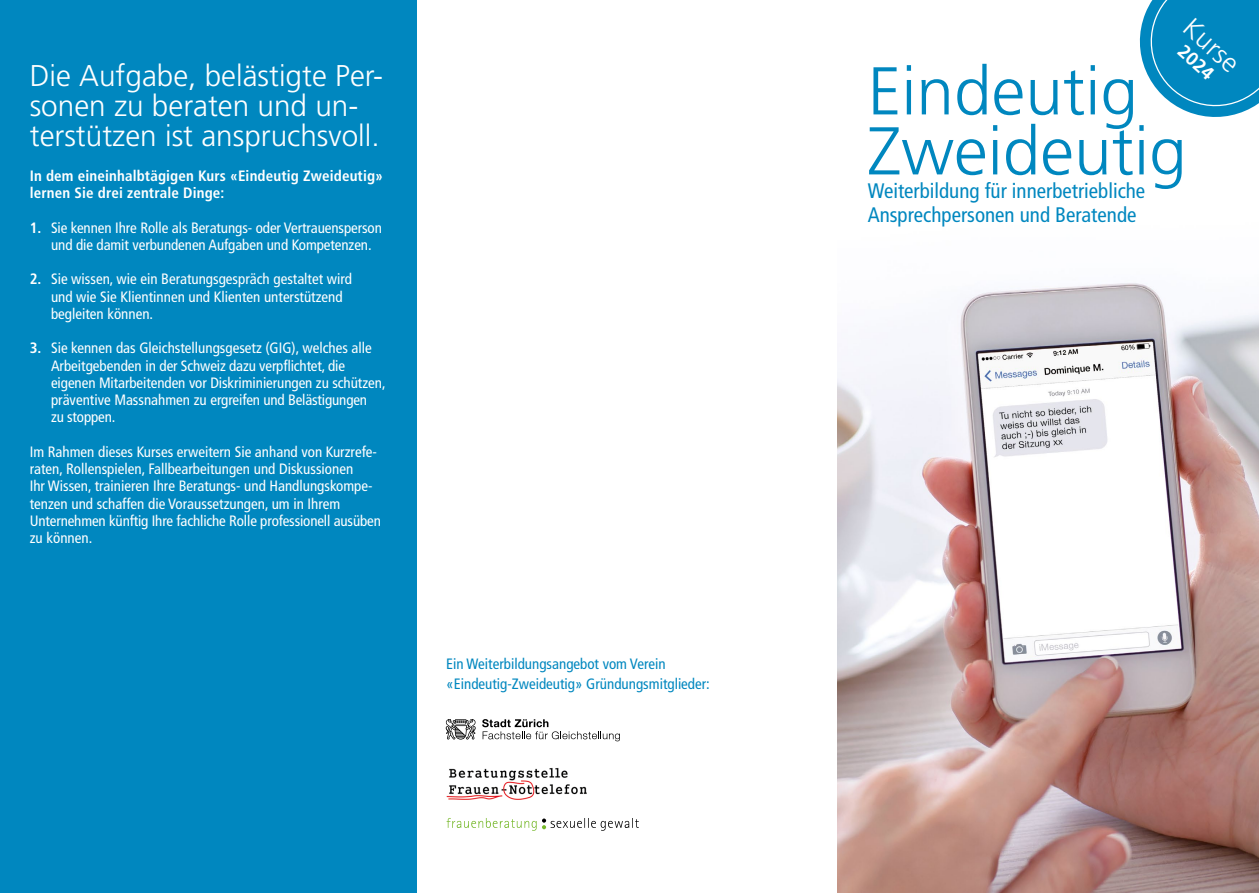
<style>
.page{position:relative;width:1259px;height:893px;background:#fff}
.page>*{position:absolute;margin:0;border:0;box-sizing:border-box;transform-origin:0 0}
.CoverTitel{font:300 67.5px "Frutiger";color:#0087bf}
.lauftext{font:300 30px/30px "Frutiger";color:#fff}
.Titel{font:300 26.85px "Frutiger";color:#fff}
.Blauer_zwischentitel{font:condensed 21px/24px "Frutiger";color:#0087bf}
.Titel-2{font:700 18.45px "Frutiger";color:#fff}
.lauftext-2{font:condensed 15px/17.2px "Frutiger";color:#fff}
.Blauer_zwischentitel-2{font:condensed 15px "Frutiger";color:#0087bf}
.lauftext-3{font:700 condensed 15px/17.2px "Frutiger";letter-spacing:.01em;color:#fff}
.s1{font-weight:700}
</style>
<div class="page">
<div style="left:0;top:0;width:417px;height:893px;background:#0087bf"></div>
<img style="left:838px;top:283px;width:421px;height:610px">
<img style="left:446px;top:768px;width:141px;height:32px">
<svg style="left:446px;top:818px;width:90px;height:13px"></svg>
<svg style="left:542px;top:818px;width:97px;height:13px"></svg>
<svg style="left:482px;top:719px;width:138px;height:22px"></svg>
<svg style="left:446px;top:719px;width:30px;height:21px"></svg>
<svg style="left:1139px;top:0;width:120px;height:117px;background:#2598c8"></svg>
<p class="lauftext" style="left:30px;top:61px;width:355px">Die Aufgabe, belästigte Per&shy;sonen zu beraten und un&shy;terstützen ist anspruchsvoll.</p>
<p class="lauftext-3" style="left:30px;top:167px;width:355px">In dem eineinhalbtägigen Kurs «Eindeutig Zweideutig» lernen Sie drei zentrale Dinge:</p>
<p class="lauftext-2" style="left:51px;top:219px;width:332px;text-indent:-21px"><span class="s1">1.</span> Sie kennen Ihre Rolle als Beratungs- oder Vertrauensperson und die damit verbundenen Aufgaben und Kompetenzen.</p>
<p class="lauftext-2" style="left:51px;top:271px;width:302px;text-indent:-21px"><span class="s1">2.</span> Sie wissen, wie ein Beratungsgespräch gestaltet wird und wie Sie Klientinnen und Klienten unterstützend begleiten können.</p>
<p class="lauftext-2" style="left:51px;top:340px;width:336px;text-indent:-21px"><span class="s1">3.</span> Sie kennen das Gleichstellungsgesetz (GIG), welches alle Arbeitgebenden in der Schweiz dazu verpflichtet, die eigenen Mitarbeitenden vor Diskriminierungen zu schützen, präventive Massnahmen zu ergreifen und Belästigungen<br>zu stoppen.</p>
<p class="lauftext-2" style="left:30px;top:443px;width:353px">Im Rahmen dieses Kurses erweitern Sie anhand von Kurzrefe&shy;raten, Rollenspielen, Fallbearbeitungen und Diskussionen<br>Ihr Wissen, trainieren Ihre Beratungs- und Handlungskompe&shy;tenzen und schaffen die Voraussetzungen, um in Ihrem Unternehmen künftig Ihre fachliche Rolle professionell ausüben zu können.</p>
<p class="Blauer_zwischentitel-2" style="left:446px;top:655px;width:221px">Ein Weiterbildungsangebot vom Verein</p>
<p class="Blauer_zwischentitel-2" style="left:446px;top:675px;width:265px">«Eindeutig-Zweideutig» Gründungsmitglieder:</p>
<p class="Titel" style="left:1197px;top:12px;width:67px;rotate:42deg">Kurse</p>
<p class="Titel-2" style="left:1188px;top:40px;width:43px;rotate:42deg">2024</p>
<p class="CoverTitel" style="left:867px;top:53px;width:272px">Eindeutig</p>
<p class="CoverTitel" style="left:867px;top:113px;width:320px">Zweideutig</p>
<p class="Blauer_zwischentitel" style="left:867px;top:179px;width:279px">Weiterbildung für innerbetriebliche<br>Ansprechpersonen und Beratende</p>
</div>
